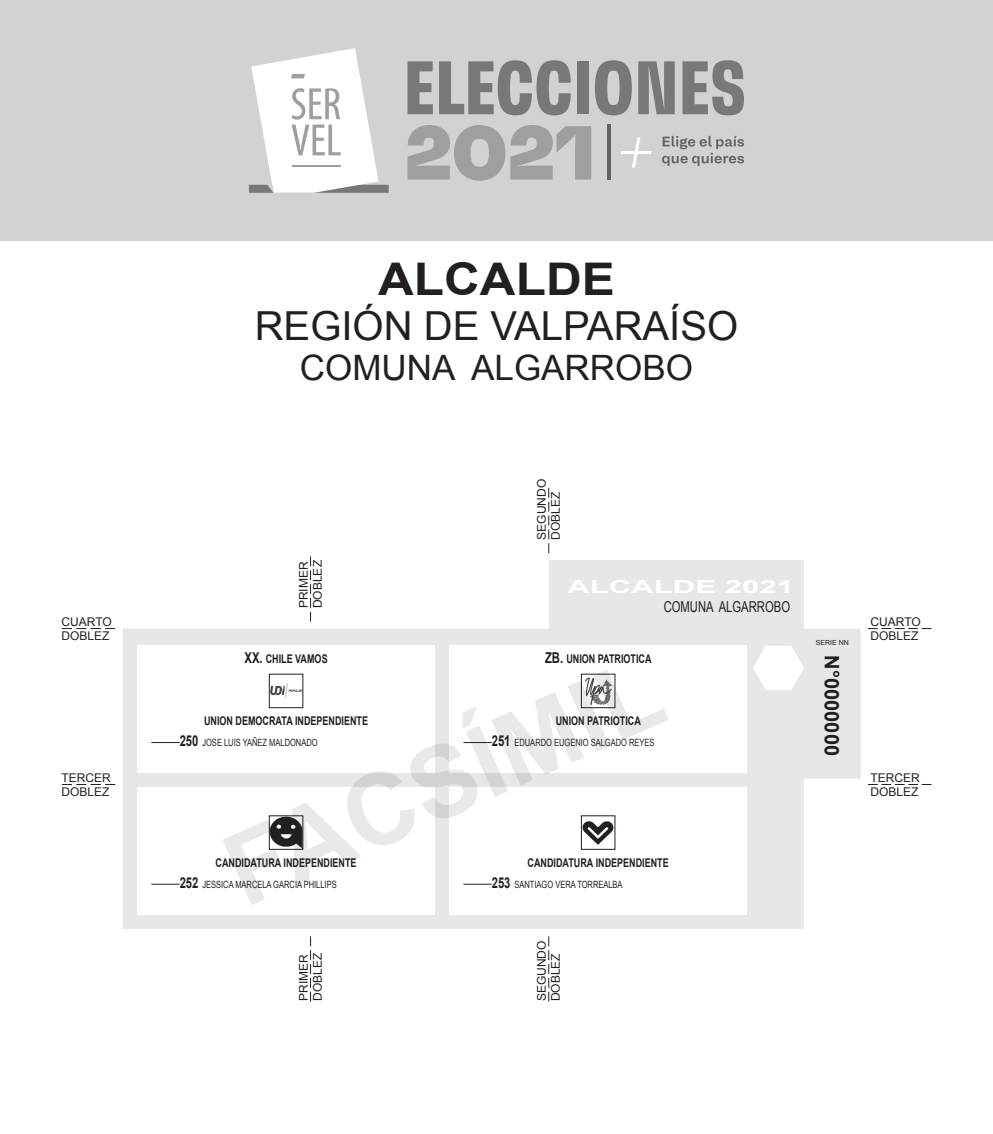
<style>
.page{position:relative;width:993px;height:1134px;background:#fff}
.page>*{position:absolute;margin:0;border:0;box-sizing:border-box;transform-origin:0 0}
.t1{font:700 100px "Arial";color:#231f20}
.t2{font:700 45px "Arial";color:#231f20;scale:1.1 1}
.t3{font:40px "Arial";color:#231f20}
.t4{font:35px "Arial";color:#231f20}
.t5{font:700 20px "Arial";color:#231f20}
.t6{font:700 18px "Arial";color:#fff;scale:1.73 1}
.t7{font:15px "Arial";color:#231f20;scale:.75 1}
.t8{font:700 12px "Arial";color:#231f20;scale:.75 1}
.t9{font:12px/14px "Arial";color:#231f20}
.t10{font:10px "Arial";color:#231f20;scale:.75 1}
.t11{font:7px "Arial";color:#231f20}
.s1{font-size:15px}
.s2{font-weight:700;font-size:15px}
</style>
<div class="page">
<div style="left:0;top:0;width:992px;height:241px;background:#d1d2d4"></div>
<svg style="left:548px;top:488px;width:1px;height:65px"></svg>
<svg style="left:548px;top:936px;width:1px;height:65px"></svg>
<svg style="left:310px;top:936px;width:1px;height:65px"></svg>
<svg style="left:62px;top:784px;width:53px;height:1px"></svg>
<svg style="left:62px;top:628px;width:53px;height:1px"></svg>
<svg style="left:868px;top:784px;width:63px;height:1px"></svg>
<svg style="left:868px;top:628px;width:63px;height:1px"></svg>
<svg style="left:407px;top:61px;width:26px;height:53px"></svg>
<svg style="left:439px;top:60px;width:131px;height:55px"></svg>
<div style="left:576px;top:61px;width:12px;height:53px;background:#76787b"></div>
<svg style="left:595px;top:60px;width:36px;height:55px"></svg>
<svg style="left:638px;top:61px;width:36px;height:53px"></svg>
<svg style="left:682px;top:60px;width:61px;height:55px"></svg>
<svg style="left:407px;top:125px;width:184px;height:56px"></svg>
<svg style="left:621px;top:137px;width:30px;height:31px"></svg>
<hr style="left:607px;top:124px;width:3px;height:56px;background:#636366">
<svg style="left:662px;top:136px;width:81px;height:30px"></svg>
<svg style="left:249px;top:48px;width:139px;height:145px"></svg>
<svg style="left:123px;top:560px;width:681px;height:369px"></svg>
<div style="left:749px;top:636px;width:58px;height:60px;background:#e6e7e9"></div>
<svg style="left:752px;top:628px;width:108px;height:151px;background:#e8e9eb"></svg>
<p class="t9" style="left:61px;top:615px;width:52px">CUARTO<br>DOBLEZ</p>
<p class="t9" style="left:61px;top:771px;width:51px">TERCER<br>DOBLEZ</p>
<h2 class="t2" style="left:378px;top:250px;width:216px">ALCALDE</h2>
<h3 class="t3" style="left:255px;top:300px;width:485px">REGIÓN DE VALPARAÍSO</h3>
<h3 class="t4" style="left:300px;top:345px;width:394px">COMUNA ALGARROBO</h3>
<p class="t9" style="left:296px;top:608px;width:50px;rotate:-90deg">PRIMER<br>DOBLEZ</p>
<p class="t9" style="left:534px;top:540px;width:62px;rotate:-90deg">SEGUNDO<br>DOBLEZ</p>
<h3 class="t6" style="left:567px;top:575px;width:133px">ALCALDE 2021</h3>
<p class="t7" style="left:663px;top:596px;width:170px">COMUNA ALGARROBO</p>
<p class="t8" style="left:244px;top:650px;width:112px"><span class="s1">XX.</span> CHILE VAMOS</p>
<p class="t8" style="left:545px;top:650px;width:143px"><span class="s1">ZB.</span> UNION PATRIOTICA</p>
<h1 class="t1" style="left:204px;top:816px;width:468px;rotate:-24deg">FACSÍMIL</h1>
<p class="t8" style="left:204px;top:713px;width:220px">UNION DEMOCRATA INDEPENDIENTE</p>
<p class="t10" style="left:180px;top:736px;width:185px"><span class="s2">250</span> JOSE LUIS YAÑEZ MALDONADO</p>
<p class="t8" style="left:555px;top:713px;width:115px">UNION PATRIOTICA</p>
<p class="t10" style="left:491px;top:736px;width:218px"><span class="s2">251</span> EDUARDO EUGENIO SALGADO REYES</p>
<p class="t8" style="left:215px;top:854px;width:190px">CANDIDATURA INDEPENDIENTE</p>
<p class="t10" style="left:180px;top:878px;width:211px"><span class="s2">252</span> JESSICA MARCELA GARCIA PHILLIPS</p>
<p class="t8" style="left:527px;top:854px;width:190px">CANDIDATURA INDEPENDIENTE</p>
<p class="t10" style="left:491px;top:878px;width:176px"><span class="s2">253</span> SANTIAGO VERA TORREALBA</p>
<p class="t9" style="left:296px;top:1000px;width:50px;rotate:-90deg">PRIMER<br>DOBLEZ</p>
<p class="t9" style="left:534px;top:1001px;width:62px;rotate:-90deg">SEGUNDO<br>DOBLEZ</p>
<p class="t11" style="left:815px;top:638px;width:35px">SERIE NN</p>
<p class="t11" style="left:838px;top:638px;width:12px">GK</p>
<h3 class="t5" style="left:844px;top:655px;width:102px;rotate:90deg">N°0000000</h3>
<p class="t9" style="left:870px;top:615px;width:52px">CUARTO<br>DOBLEZ</p>
<p class="t9" style="left:870px;top:771px;width:51px">TERCER<br>DOBLEZ</p>
</div>
